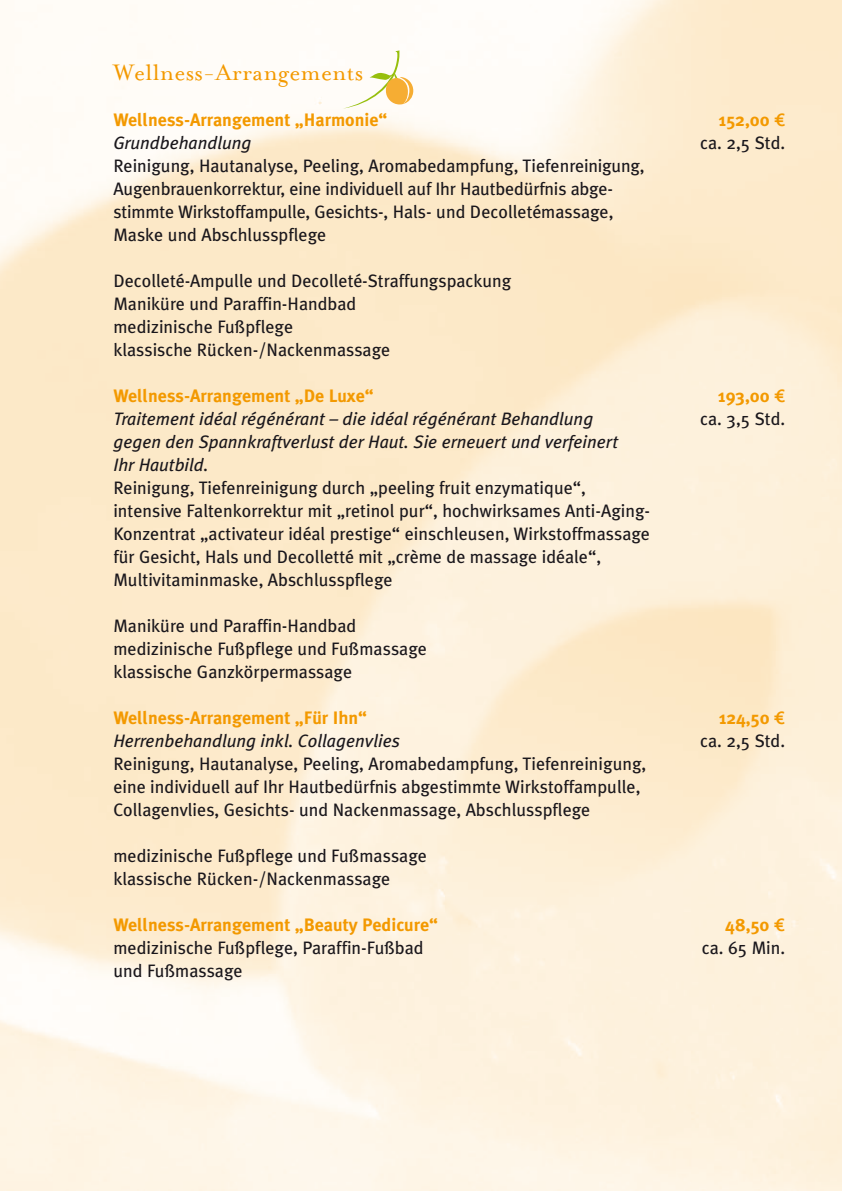
<style>
.page{position:relative;width:842px;height:1191px;background:#fff}
.page>*{position:absolute;margin:0;border:0;box-sizing:border-box;transform-origin:0 0}
.t1{font:26px "Mrs Eaves Roman";letter-spacing:.01em;color:#f39900}
.t2{font:18px/23px "Meta Plus";color:#1a171c}
.t3{font:italic 18px/23px "Meta Plus";color:#1a171c}
.t4{font:700 18px "Meta Plus";color:#f39900}
.s1{font-weight:700;color:#f39900}
.s2{font-family:"Meta Euro";color:#f39900}
</style>
<div class="page">
<svg style="left:343px;top:50px;width:70px;height:59px"></svg>
<h1 class="t1" style="left:113px;top:58px;width:251px">Wellness-Arrangements</h1>
<p class="t4" style="left:113px;top:109px;width:276px">Wellness-Arrangement „Harmonie“</p>
<p class="t3" style="left:113px;top:131px;width:140px">Grundbehandlung</p>
<p class="t2" style="left:113px;top:154px;width:533px">Reinigung, Hautanalyse, Peeling, Aromabedampfung, Tiefenreinigung, Augenbrauenkorrektur, eine individuell auf Ihr Hautbedürfnis abge&shy;stimmte Wirkstoffampulle, Gesichts-, Hals- und Decolletémassage, Maske und Abschlusspflege</p>
<p class="t2" style="left:113px;top:269px;width:399px">Decolleté-Ampulle und Decolleté-Straffungspackung Maniküre und Paraffin-Handbad<br>medizinische Fußpflege<br>klassische Rücken-/Nackenmassage</p>
<p class="t4" style="left:113px;top:385px;width:262px">Wellness-Arrangement „De Luxe“</p>
<p class="t3" style="left:113px;top:407px;width:506px">Traitement idéal régénérant – die idéal régénérant Behandlung gegen den Spannkraftverlust der Haut. Sie erneuert und verfeinert<br>Ihr Hautbild.</p>
<p class="t2" style="left:113px;top:476px;width:538px">Reinigung, Tiefenreinigung durch „peeling fruit enzymatique“, intensive Faltenkorrektur mit „retinol pur“, hochwirksames Anti-Aging-Konzentrat „activateur idéal prestige“ einschleusen, Wirkstoffmassage für Gesicht, Hals und Decolletté mit „crème de massage idéale“, Multivitaminmaske, Abschlusspflege</p>
<p class="t2" style="left:113px;top:614px;width:315px">Maniküre und Paraffin-Handbad medizinische Fußpflege und Fußmassage klassische Ganzkörpermassage</p>
<p class="t4" style="left:113px;top:707px;width:255px">Wellness-Arrangement „Für Ihn“</p>
<p class="t3" style="left:113px;top:729px;width:288px">Herrenbehandlung inkl. Collagenvlies</p>
<p class="t2" style="left:113px;top:752px;width:534px">Reinigung, Hautanalyse, Peeling, Aromabedampfung, Tiefenreinigung, eine individuell auf Ihr Hautbedürfnis abgestimmte Wirkstoffampulle,<br>Collagenvlies, Gesichts- und Nackenmassage, Abschlusspflege</p>
<p class="t2" style="left:113px;top:844px;width:315px">medizinische Fußpflege und Fußmassage klassische Rücken-/Nackenmassage</p>
<p class="t4" style="left:113px;top:914px;width:326px">Wellness-Arrangement „Beauty Pedicure“</p>
<p class="t2" style="left:113px;top:936px;width:312px">medizinische Fußpflege, Paraffin-Fußbad und Fußmassage</p>
<p class="t2" style="left:700px;top:108px;width:87px;text-align:right"><span class="s1">152,00</span> <span class="s2">5 </span>ca. 2,5 Std.</p>
<p class="t2" style="left:700px;top:384px;width:86px;text-align:right"><span class="s1">193,00</span> <span class="s2">5 </span>ca. 3,5 Std.</p>
<p class="t2" style="left:700px;top:706px;width:87px;text-align:right"><span class="s1">124,50</span> <span class="s2">5 </span>ca. 2,5 Std.</p>
<p class="t2" style="left:702px;top:913px;width:85px;text-align:right"><span class="s1">48,50</span> <span class="s2">5 </span>ca. 65 Min.</p>
</div>
